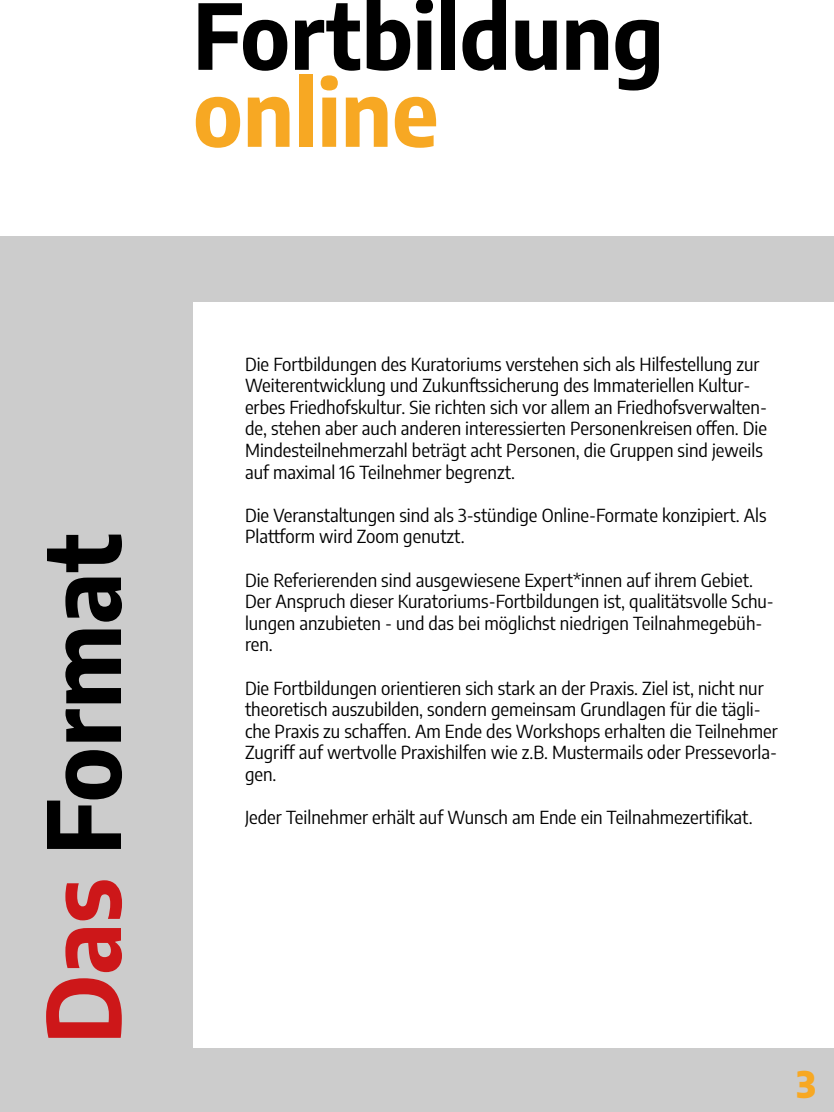
<style>
.page{position:relative;width:834px;height:1112px;background:#fff}
.page>*{position:absolute;margin:0;border:0;box-sizing:border-box;transform-origin:0 0}
.t1{font:700 semi-condensed 100px "Encode Sans";color:#000}
.t2{font:700 semi-condensed 90px "Encode Sans";color:#000}
.t3{font:700 semi-condensed 90px "Encode Sans";color:#f7a823}
.t4{font:900 semi-condensed 36px "Encode Sans";color:#f7a823}
.t5{font:semi-condensed 18px/21.6px "Encode Sans";color:#000}
.s1{color:#cd1719}
</style>
<div class="page">
<div style="left:0;top:236px;width:834px;height:876px;background:#ccc"></div>
<div style="left:193px;top:302px;width:641px;height:746px;background:#fff"></div>
<h2 class="t2" style="left:193px;top:-31px;width:472px">Fortbildung</h2>
<h2 class="t3" style="left:193px;top:46px;width:247px">online</h2>
<h1 class="t1" style="left:9px;top:1044px;width:512px;rotate:-90deg"><span class="s1">Das</span> Format</h1>
<p class="t5" style="left:245px;top:352px;width:524px">Die Fortbildungen des Kuratoriums verstehen sich als Hilfestellung zur Weiterentwicklung und Zukunftssicherung des Immateriellen Kultur&shy;erbes Friedhofskultur. Sie richten sich vor allem an Friedhofsverwalten&shy;de, stehen aber auch anderen interessierten Personenkreisen offen. Die Mindesteilnehmerzahl beträgt acht Personen, die Gruppen sind jeweils auf maximal 16 Teilnehmer begrenzt.</p>
<p class="t5" style="left:245px;top:503px;width:523px">Die Veranstaltungen sind als 3-stündige Online-Formate konzipiert. Als<br>Plattform wird Zoom genutzt.</p>
<p class="t5" style="left:245px;top:568px;width:530px">Die Referierenden sind ausgewiesene Expert*innen auf ihrem Gebiet.<br>Der Anspruch dieser Kuratoriums-Fortbildungen ist, qualitätsvolle Schu&shy;lungen anzubieten - und das bei möglichst niedrigen Teilnahmegebüh&shy;ren.</p>
<p class="t5" style="left:245px;top:676px;width:534px">Die Fortbildungen orientieren sich stark an der Praxis. Ziel ist, nicht nur theoretisch auszubilden, sondern gemeinsam Grundlagen für die tägli&shy;che Praxis zu schaffen. Am Ende des Workshops erhalten die Teilnehmer Zugriff auf wertvolle Praxishilfen wie z.B. Mustermails oder Pressevorla&shy;gen.</p>
<p class="t5" style="left:245px;top:806px;width:509px">Jeder Teilnehmer erhält auf Wunsch am Ende ein Teilnahmezertifikat.</p>
<h3 class="t4" style="left:797px;top:1056px;width:21px">3</h3>
</div>
